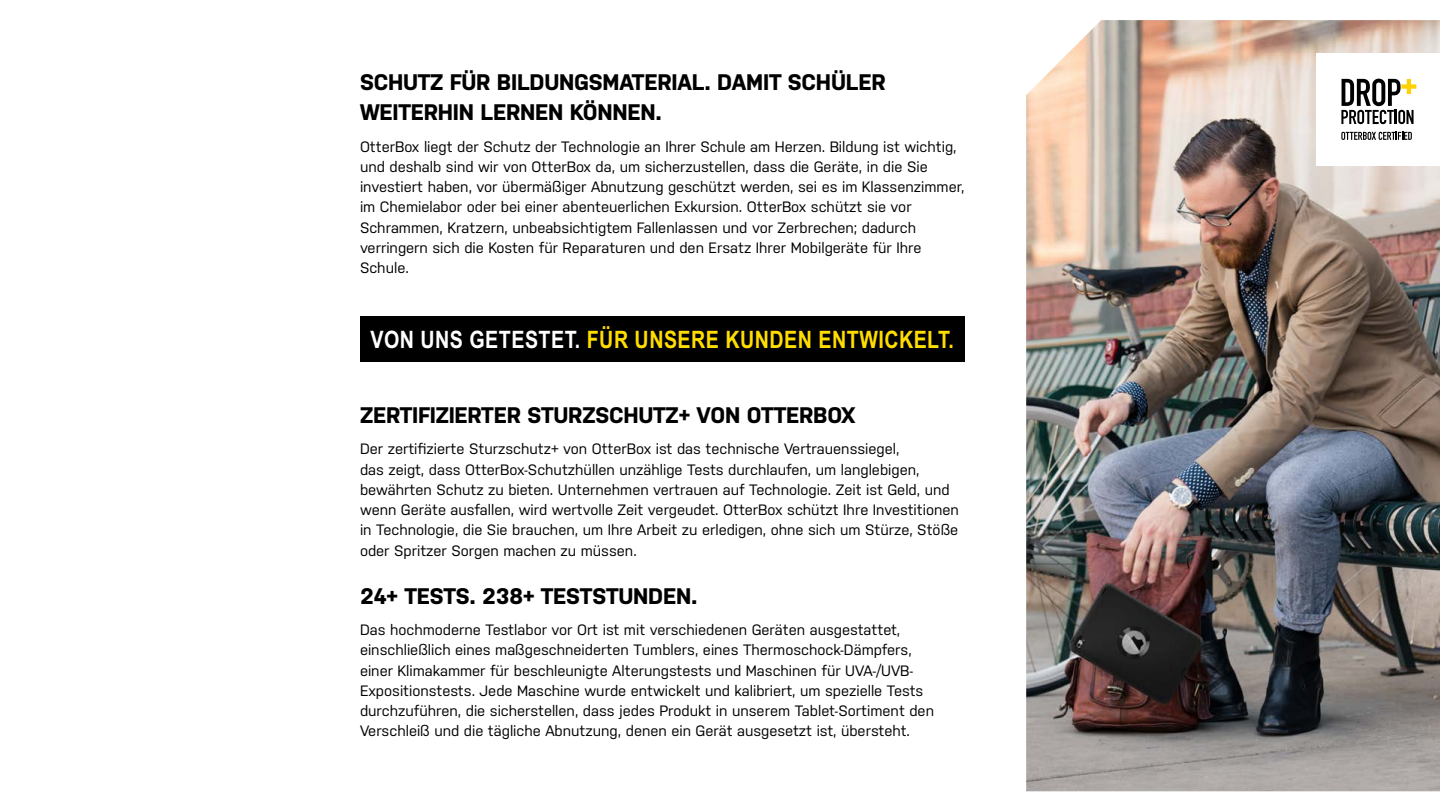
<style>
.page{position:relative;width:1440px;height:810px;background:#fff}
.page>*{position:absolute;margin:0;border:0;box-sizing:border-box;transform-origin:0 0}
.t1{font:700 24px "Arial Narrow";letter-spacing:.02em;color:#fd0}
.t2{font:700 22.5px/30px "Nudista";letter-spacing:-.01em;color:#000}
.t3{font:15px/20.2px "Nudista";color:#000}
.s1{color:#fff}
</style>
<div class="page">
<div style="left:360px;top:316px;width:604px;height:46px;background:#000"></div>
<img style="left:1026px;top:20px;width:414px;height:771px">
<div style="left:1316px;top:54px;width:124px;height:112px;background:#fff"></div>
<svg style="left:1341px;top:132px;width:71px;height:8px"></svg>
<svg style="left:1341px;top:79px;width:75px;height:45px"></svg>
<h2 class="t2" style="left:360px;top:67px;width:527px">SCHUTZ FÜR BILDUNGSMATERIAL. DAMIT SCHÜLER<br>WEITERHIN LERNEN KÖNNEN.</h2>
<p class="t3" style="left:360px;top:135px;width:606px">OtterBox liegt der Schutz der Technologie an Ihrer Schule am Herzen. Bildung ist wichtig, und deshalb sind wir von OtterBox da, um sicherzustellen, dass die Geräte, in die Sie investiert haben, vor übermäßiger Abnutzung geschützt werden, sei es im Klassenzimmer, im Chemielabor oder bei einer abenteuerlichen Exkursion. OtterBox schützt sie vor Schrammen, Kratzern, unbeabsichtigtem Fallenlassen und vor Zerbrechen; dadurch verringern sich die Kosten für Reparaturen und den Ersatz Ihrer Mobilgeräte für Ihre Schule.</p>
<h1 class="t1" style="left:370px;top:321px;width:585px"><span class="s1">VON UNS GETESTET.</span> FÜR UNSERE KUNDEN ENTWICKELT.</h1>
<h2 class="t2" style="left:360px;top:400px;width:497px">ZERTIFIZIERTER STURZSCHUTZ+ VON OTTERBOX</h2>
<p class="t3" style="left:360px;top:438px;width:600px">Der zertifizierte Sturzschutz+ von OtterBox ist das technische Vertrauenssiegel,<br>das zeigt, dass OtterBox-Schutzhüllen unzählige Tests durchlaufen, um langlebigen, bewährten Schutz zu bieten. Unternehmen vertrauen auf Technologie. Zeit ist Geld, und wenn Geräte ausfallen, wird wertvolle Zeit vergeudet. OtterBox schützt Ihre Investitionen in Technologie, die Sie brauchen, um Ihre Arbeit zu erledigen, ohne sich um Stürze, Stöße oder Spritzer Sorgen machen zu müssen.</p>
<h2 class="t2" style="left:360px;top:581px;width:339px">24+ TESTS. 238+ TESTSTUNDEN.</h2>
<p class="t3" style="left:360px;top:619px;width:576px">Das hochmoderne Testlabor vor Ort ist mit verschiedenen Geräten ausgestattet, einschließlich eines maßgeschneiderten Tumblers, eines Thermoschock-Dämpfers, einer Klimakammer für beschleunigte Alterungstests und Maschinen für UVA-/UVB-Expositionstests. Jede Maschine wurde entwickelt und kalibriert, um spezielle Tests durchzuführen, die sicherstellen, dass jedes Produkt in unserem Tablet-Sortiment den Verschleiß und die tägliche Abnutzung, denen ein Gerät ausgesetzt ist, übersteht.</p>
</div>
